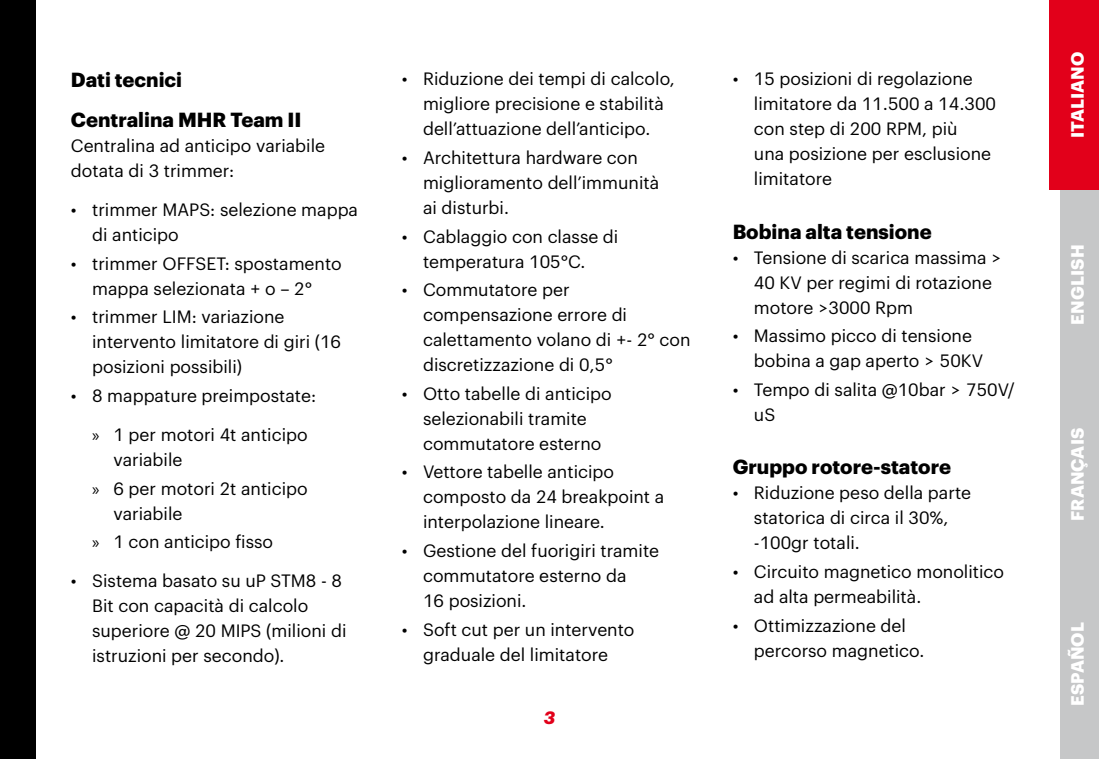
<style>
.page{position:relative;width:1099px;height:759px;background:#fff}
.page>*{position:absolute;margin:0;border:0;box-sizing:border-box;transform-origin:0 0}
.Titoletto_nel_testo{font:700 20px "Graphik";color:#000}
.Testo_Normale_7_pt{font:17.5px/25px "Graphik";color:#000}
.t1{font:700 17.5px "Graphik";letter-spacing:.005em;color:#fff}
.t2{font:italic 700 17.5px "Graphik";color:#e2001a}
.s1{font-family:"Myriad Pro"}
</style>
<div class="page">
<div style="left:1049px;top:0;width:49px;height:190px;background:#e2001a"></div>
<div style="left:1059px;top:379px;width:39px;height:190px;background:#c6c7c8"></div>
<div style="left:1059px;top:190px;width:39px;height:189px;background:#c6c7c8"></div>
<div style="left:1059px;top:569px;width:39px;height:189px;background:#c6c7c8"></div>
<div style="left:0;top:0;width:35px;height:758px;background:#000"></div>
<p class="Titoletto_nel_testo" style="left:71px;top:65px;width:113px">Dati tecnici</p>
<p class="Titoletto_nel_testo" style="left:71px;top:104px;width:232px">Centralina MHR Team II</p>
<p class="Testo_Normale_7_pt" style="left:71px;top:131px;width:256px">Centralina ad anticipo variabile dotata di 3 trimmer:</p>
<p class="Testo_Normale_7_pt" style="left:92px;top:195px;width:267px;text-indent:-21px">• trimmer MAPS: selezione mappa di anticipo</p>
<p class="Testo_Normale_7_pt" style="left:71px;top:249px;width:272px;text-align:center">• trimmer OFFSET: spostamento mappa selezionata + o – 2°</p>
<p class="Testo_Normale_7_pt" style="left:92px;top:303px;width:250px;text-indent:-21px">• trimmer LIM: variazione intervento limitatore di giri (16 posizioni possibili)</p>
<p class="Testo_Normale_7_pt" style="left:71px;top:381px;width:247px">• 8 mappature preimpostate:</p>
<p class="Testo_Normale_7_pt" style="left:113px;top:420px;width:196px;text-indent:-21px"><span class="s1">»</span> 1 per motori 4t anticipo variabile</p>
<p class="Testo_Normale_7_pt" style="left:113px;top:474px;width:196px;text-indent:-21px"><span class="s1">»</span> 6 per motori 2t anticipo variabile</p>
<p class="Testo_Normale_7_pt" style="left:92px;top:527px;width:182px"><span class="s1">»</span> 1 con anticipo fisso</p>
<p class="Testo_Normale_7_pt" style="left:92px;top:566px;width:256px;text-indent:-21px">• Sistema basato su uP STM8 - 8<br>Bit con capacità di calcolo superiore @ 20 MIPS (milioni di istruzioni per secondo).</p>
<p class="Testo_Normale_7_pt" style="left:402px;top:65px;width:274px;text-align:center">• Riduzione dei tempi di calcolo, migliore precisione e stabilità dell’attuazione dell’anticipo.</p>
<p class="Testo_Normale_7_pt" style="left:423px;top:143px;width:238px;text-indent:-21px">• Architettura hardware con miglioramento dell’immunità ai disturbi.</p>
<p class="Testo_Normale_7_pt" style="left:423px;top:222px;width:197px;text-indent:-21px">• Cablaggio con classe di temperatura 105°C.</p>
<p class="Testo_Normale_7_pt" style="left:423px;top:276px;width:269px;text-indent:-21px">• Commutatore per compensazione errore di calettamento volano di +- 2° con discretizzazione di 0,5°</p>
<p class="Testo_Normale_7_pt" style="left:423px;top:379px;width:190px;text-indent:-21px">• Otto tabelle di anticipo selezionabili tramite commutatore esterno</p>
<p class="Testo_Normale_7_pt" style="left:423px;top:458px;width:243px;text-indent:-21px">• Vettore tabelle anticipo composto da 24 breakpoint a interpolazione lineare.</p>
<p class="Testo_Normale_7_pt" style="left:423px;top:536px;width:238px;text-indent:-21px">• Gestione del fuorigiri tramite commutatore esterno da<br>16 posizioni.</p>
<p class="Testo_Normale_7_pt" style="left:402px;top:615px;width:234px;text-align:center">• Soft cut per un intervento graduale del limitatore</p>
<p class="t2" style="left:544px;top:703px;width:13px">3</p>
<p class="Testo_Normale_7_pt" style="left:754px;top:65px;width:244px;text-indent:-21px">• 15 posizioni di regolazione limitatore da 11.500 a 14.300 con step di 200 RPM, più<br>una posizione per esclusione limitatore</p>
<p class="Titoletto_nel_testo" style="left:732px;top:216px;width:200px">Bobina alta tensione</p>
<p class="Testo_Normale_7_pt" style="left:754px;top:243px;width:249px;text-indent:-21px">• Tensione di scarica massima &gt;<br>40 KV per regimi di rotazione motore &gt;3000 Rpm</p>
<p class="Testo_Normale_7_pt" style="left:754px;top:322px;width:231px;text-indent:-21px">• Massimo picco di tensione bobina a gap aperto &gt; 50KV</p>
<p class="Testo_Normale_7_pt" style="left:754px;top:375px;width:262px;text-indent:-21px">• Tempo di salita @10bar &gt; 750V/ uS</p>
<p class="Titoletto_nel_testo" style="left:732px;top:451px;width:220px">Gruppo rotore-statore</p>
<p class="Testo_Normale_7_pt" style="left:754px;top:479px;width:219px;text-indent:-21px">• Riduzione peso della parte statorica di circa il 30%, -100gr totali.</p>
<p class="Testo_Normale_7_pt" style="left:754px;top:557px;width:252px;text-indent:-21px">• Circuito magnetico monolitico ad alta permeabilità.</p>
<p class="Testo_Normale_7_pt" style="left:754px;top:611px;width:172px;text-indent:-21px">• Ottimizzazione del percorso magnetico.</p>
<p class="t1" style="left:1063px;top:138px;width:88px;rotate:-90deg">ITALIANO</p>
<p class="t1" style="left:1063px;top:324px;width:81px;rotate:-90deg">ENGLISH</p>
<p class="t1" style="left:1063px;top:520px;width:95px;rotate:-90deg">FRANÇAIS</p>
<p class="t1" style="left:1063px;top:706px;width:86px;rotate:-90deg">ESPAÑOL</p>
</div>
